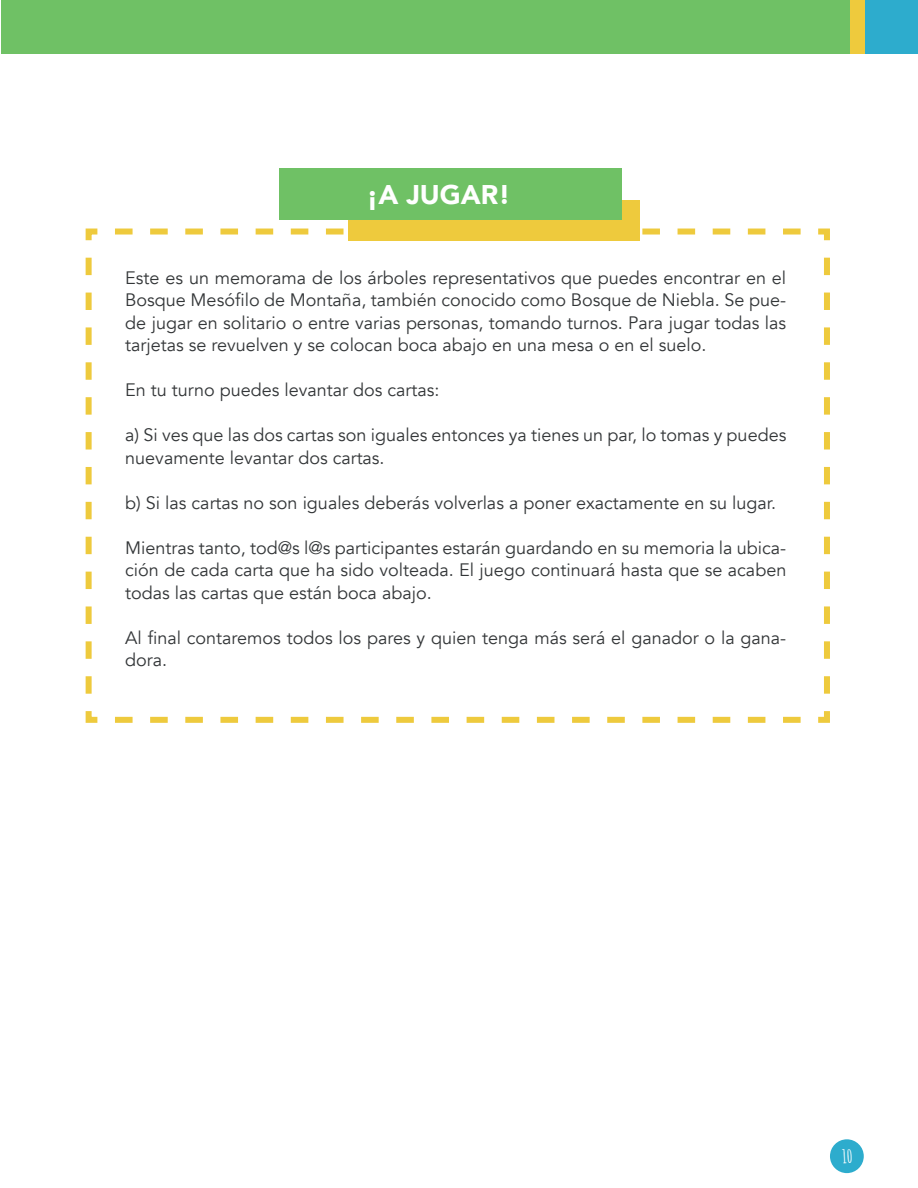
<style>
.page{position:relative;width:918px;height:1188px;background:#fff}
.page>*{position:absolute;margin:0;border:0;box-sizing:border-box;transform-origin:0 0}
.t1{font:900 27px "Avenir";color:#fff}
.t2{font:18px/22.5px "Avenir";color:#333638;text-align:justify}
.t3{font:700 18px "Amatic SC";color:#fff}
</style>
<div class="page">
<div style="left:830px;top:1139px;width:34px;height:34px;background:#2daccd;border-radius:50%"></div>
<div style="left:1px;top:0;width:917px;height:54px;background:#6fc165"></div>
<div style="left:850px;top:0;width:15px;height:54px;background:#eeca3d"></div>
<div style="left:865px;top:0;width:53px;height:54px;background:#2daccd"></div>
<svg style="left:85px;top:228px;width:745px;height:495px"></svg>
<div style="left:348px;top:200px;width:292px;height:40px;background:#eeca3d"></div>
<div style="left:279px;top:168px;width:342px;height:52px;background:#6fc165"></div>
<p class="t1" style="left:366px;top:171px;width:145px">¡A JUGAR!</p>
<p class="t2" style="left:125px;top:267px;width:662px">Este es un memorama de los árboles representativos que puedes encontrar en el Bosque Mesófilo de Montaña, también conocido como Bosque de Niebla. Se pue&shy;de jugar en solitario o entre varias personas, tomando turnos. Para jugar todas las tarjetas se revuelven y se colocan boca abajo en una mesa o en el suelo.</p>
<p class="t2" style="left:125px;top:379px;width:316px">En tu turno puedes levantar dos cartas:</p>
<p class="t2" style="left:125px;top:424px;width:663px">a) Si ves que las dos cartas son iguales entonces ya tienes un par, lo tomas y puedes nuevamente levantar dos cartas.</p>
<p class="t2" style="left:125px;top:492px;width:652px">b) Si las cartas no son iguales deberás volverlas a poner exactamente en su lugar.</p>
<p class="t2" style="left:125px;top:537px;width:663px">Mientras tanto, tod@s l@s participantes estarán guardando en su memoria la ubica&shy;ción de cada carta que ha sido volteada. El juego continuará hasta que se acaben todas las cartas que están boca abajo.</p>
<p class="t2" style="left:125px;top:627px;width:662px">Al final contaremos todos los pares y quien tenga más será el ganador o la gana&shy;dora.</p>
<p class="t3" style="left:842px;top:1142px;width:12px">10</p>
</div>
